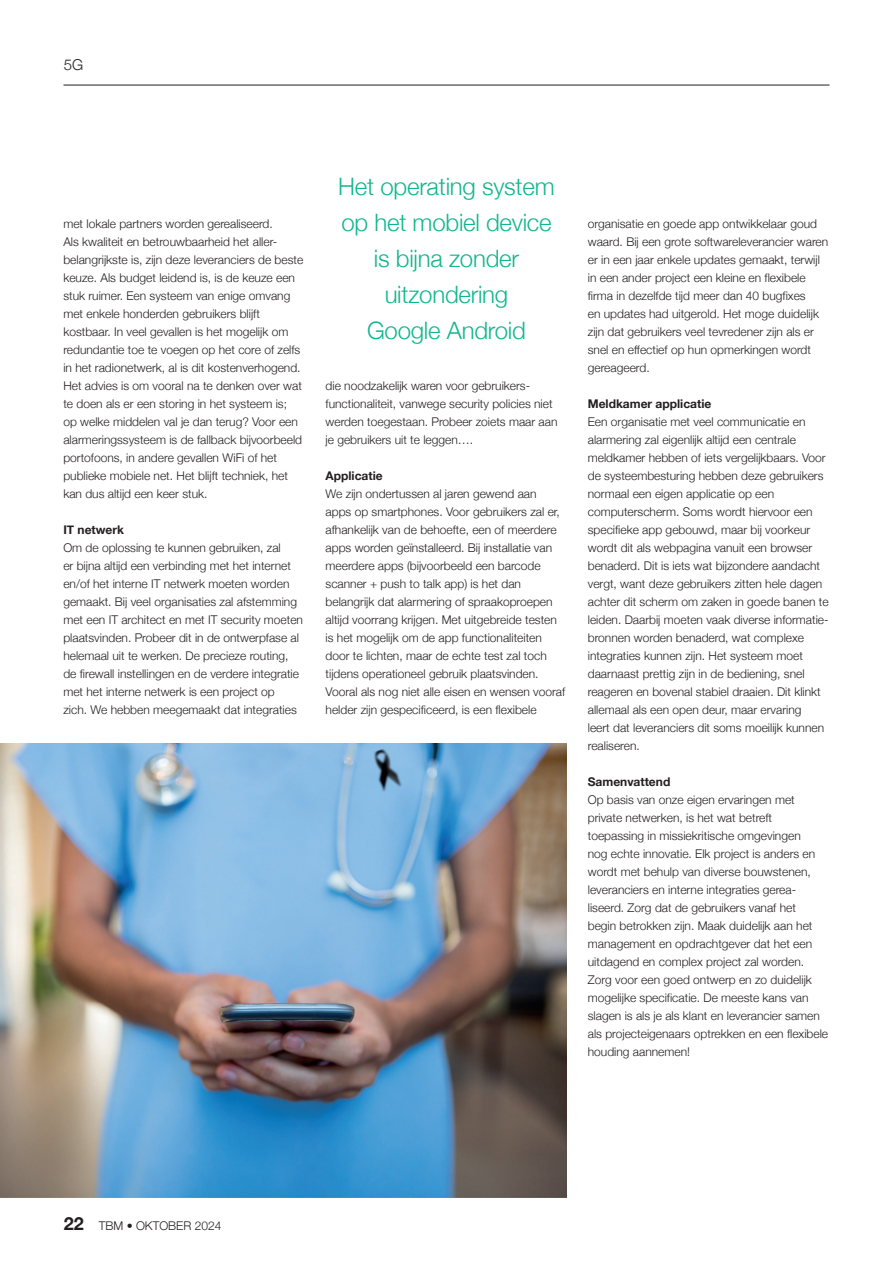
<style>
.page{position:relative;width:893px;height:1263px;background:#fff}
.page>*{position:absolute;margin:0;border:0;box-sizing:border-box;transform-origin:0 0}
.t1{font:300 24px/36px "Helvetica Neue";letter-spacing:-.01em;color:#12b68e;text-align:center}
.t2{font:300 15px "Helvetica Neue";color:#231f20}
.t3{font:300 12px/18px "Helvetica Neue";color:#231f20}
.t4{font:700 12px "Helvetica Neue";color:#231f20}
.s1{font-weight:700;font-size:18px}
</style>
<div class="page">
<hr style="left:64px;top:85px;width:765px;height:1px;background:#231f20">
<img style="left:0;top:743px;width:567px;height:454px">
<p class="t2" style="left:64px;top:53px;width:21px">5G</p>
<p class="t3" style="left:63px;top:214px;width:241px">met lokale partners worden gerealiseerd.<br>Als kwaliteit en betrouwbaarheid het aller&shy;belangrijkste is, zijn deze leveranciers de beste keuze. Als budget leidend is, is de keuze een stuk ruimer. Een systeem van enige omvang met enkele honderden gebruikers blijft kostbaar. In veel gevallen is het mogelijk om redundantie toe te voegen op het core of zelfs in het radionetwerk, al is dit kostenverhogend.<br>Het advies is om vooral na te denken over wat te doen als er een storing in het systeem is; op welke middelen val je dan terug? Voor een alarmeringssysteem is de fallback bijvoorbeeld portofoons, in andere gevallen WiFi of het publieke mobiele net. Het blijft techniek, het kan dus altijd een keer stuk.</p>
<p class="t4" style="left:63px;top:520px;width:62px">IT netwerk</p>
<p class="t3" style="left:63px;top:538px;width:241px">Om de oplossing te kunnen gebruiken, zal<br>er bijna altijd een verbinding met het internet en/of het interne IT netwerk moeten worden gemaakt. Bij veel organisaties zal afstemming met een IT architect en met IT security moeten plaatsvinden. Probeer dit in de ontwerpfase al helemaal uit te werken. De precieze routing, de firewall instellingen en de verdere integratie met het interne netwerk is een project op<br>zich. We hebben meegemaakt dat integraties</p>
<h1 class="t1" style="left:338px;top:167px;width:218px">Het operating system op het mobiel device is bijna zonder uitzondering<br>Google Android</h1>
<p class="t3" style="left:326px;top:376px;width:233px">die noodzakelijk waren voor gebruikers&shy;functionaliteit, vanwege security policies niet werden toegestaan. Probeer zoiets maar aan je gebruikers uit te leggen….</p>
<p class="t4" style="left:326px;top:466px;width:59px">Applicatie</p>
<p class="t3" style="left:326px;top:484px;width:241px">We zijn ondertussen al jaren gewend aan apps op smartphones. Voor gebruikers zal er, afhankelijk van de behoefte, een of meerdere apps worden geïnstalleerd. Bij installatie van meerdere apps (bijvoorbeeld een barcode scanner + push to talk app) is het dan belangrijk dat alarmering of spraakoproepen altijd voorrang krijgen. Met uitgebreide testen is het mogelijk om de app functionaliteiten door te lichten, maar de echte test zal toch tijdens operationeel gebruik plaatsvinden.<br>Vooral als nog niet alle eisen en wensen vooraf helder zijn gespecificeerd, is een flexibele</p>
<p class="t3" style="left:588px;top:214px;width:242px">organisatie en goede app ontwikkelaar goud waard. Bij een grote softwareleverancier waren er in een jaar enkele updates gemaakt, terwijl in een ander project een kleine en flexibele firma in dezelfde tijd meer dan 40 bugfixes<br>en updates had uitgerold. Het moge duidelijk zijn dat gebruikers veel tevredener zijn als er snel en effectief op hun opmerkingen wordt gereageerd.</p>
<p class="t4" style="left:588px;top:394px;width:125px">Meldkamer applicatie</p>
<p class="t3" style="left:588px;top:412px;width:242px">Een organisatie met veel communicatie en alarmering zal eigenlijk altijd een centrale meldkamer hebben of iets vergelijkbaars. Voor de systeembesturing hebben deze gebruikers normaal een eigen applicatie op een computerscherm. Soms wordt hiervoor een specifieke app gebouwd, maar bij voorkeur wordt dit als webpagina vanuit een browser benaderd. Dit is iets wat bijzondere aandacht vergt, want deze gebruikers zitten hele dagen achter dit scherm om zaken in goede banen te leiden. Daarbij moeten vaak diverse informatie&shy;bronnen worden benaderd, wat complexe integraties kunnen zijn. Het systeem moet daarnaast prettig zijn in de bediening, snel reageren en bovenal stabiel draaien. Dit klinkt allemaal als een open deur, maar ervaring<br>leert dat leveranciers dit soms moeilijk kunnen realiseren.</p>
<p class="t4" style="left:588px;top:772px;width:84px">Samenvattend</p>
<p class="t3" style="left:588px;top:790px;width:242px">Op basis van onze eigen ervaringen met private netwerken, is het wat betreft toepassing in missiekritische omgevingen<br>nog echte innovatie. Elk project is anders en wordt met behulp van diverse bouwstenen, leveranciers en interne integraties gerea&shy;liseerd. Zorg dat de gebruikers vanaf het<br>begin betrokken zijn. Maak duidelijk aan het management en opdrachtgever dat het een uitdagend en complex project zal worden.<br>Zorg voor een goed ontwerp en zo duidelijk mogelijke specificatie. De meeste kans van slagen is als je als klant en leverancier samen als projecteigenaars optrekken en een flexibele houding aannemen!</p>
<p class="t3" style="left:64px;top:1216px;width:159px"><span class="s1">22</span> TBM • OKTOBER 2024</p>
</div>
